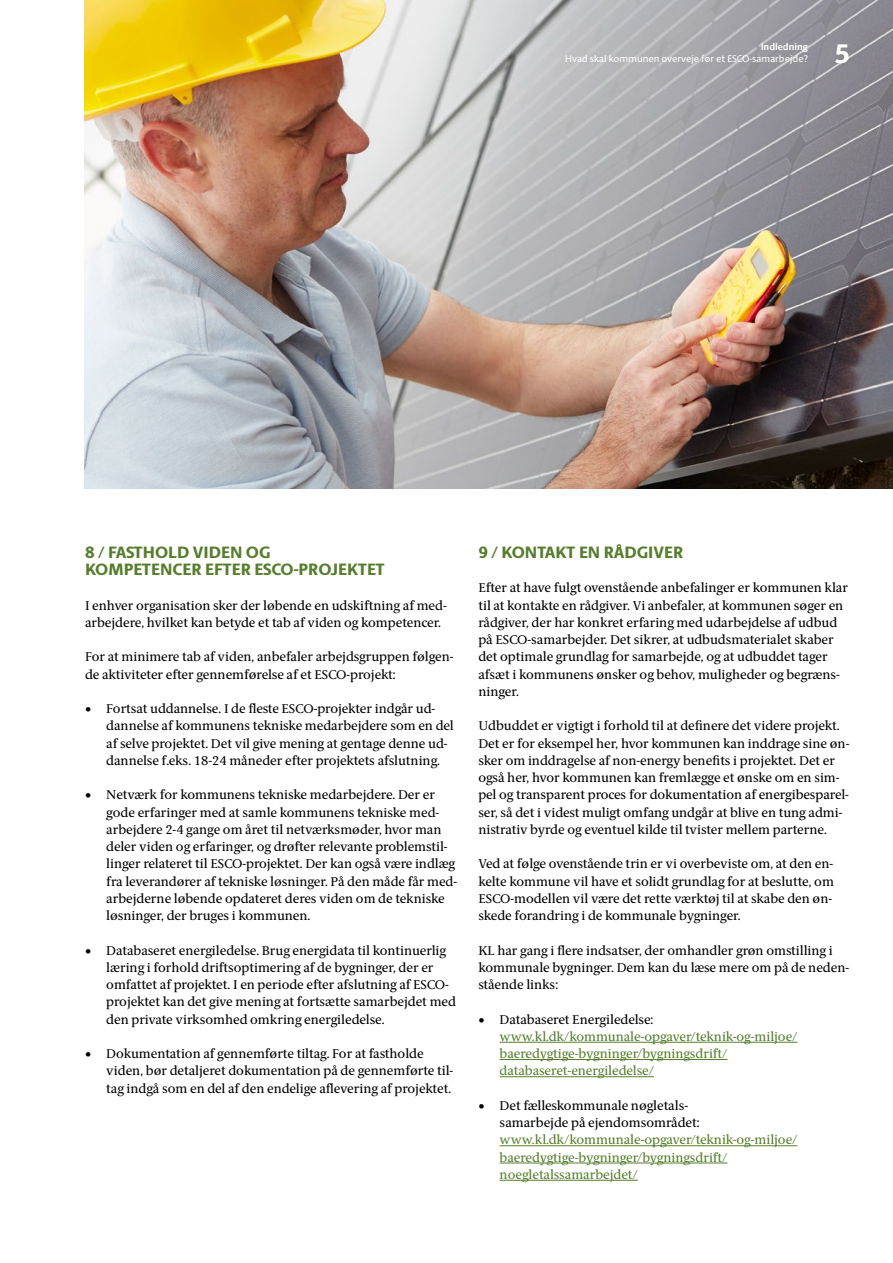
<style>
.page{position:relative;width:893px;height:1263px;background:#fff}
.page>*{position:absolute;margin:0;border:0;box-sizing:border-box;transform-origin:0 0}
.Pagina_højre{font:800 27px "ID Sans";color:#fff}
.Rubrik_2_5_-_SANS{font:800 16.5px/17.2px "ID Sans";color:#577e2e}
.Brødtekst_-_SERIF{font:12.75px/17.2px "ID Serif";color:#000}
.Brødtekst_Bullet_-_S{font:12.75px/17.2px "ID Serif";color:#000}
.Brødtekst_Bullet_-_S-2{font:12.75px/17.2px "ID Serif";color:#577e2e}
.Klummetitel_HØJRE{font:9.75px "ID Sans";color:#fff}
.Klummetitel_HØJRE-2{font:700 9.75px "ID Sans";color:#fff}
.s1{color:#000}
</style>
<div class="page">
<hr style="left:500px;top:1042px;width:297px;height:1px;background:#577e2e">
<hr style="left:500px;top:1059px;width:227px;height:1px;background:#577e2e">
<hr style="left:500px;top:1076px;width:154px;height:1px;background:#577e2e">
<hr style="left:500px;top:1145px;width:297px;height:1px;background:#577e2e">
<hr style="left:500px;top:1163px;width:227px;height:1px;background:#577e2e">
<hr style="left:500px;top:1180px;width:138px;height:1px;background:#577e2e">
<img style="left:84px;top:0;width:809px;height:489px">
<p class="Klummetitel_HØJRE-2" style="left:761px;top:41px;width:49px">Indledning</p>
<p class="Klummetitel_HØJRE" style="left:565px;top:53px;width:244px">Hvad skal kommunen overveje før et ESCO-samarbejde?</p>
<p class="Pagina_højre" style="left:835px;top:37px;width:17px">5</p>
<h2 class="Rubrik_2_5_-_SANS" style="left:85px;top:544px;width:301px">8 / FASTHOLD VIDEN OG<br>KOMPETENCER EFTER ESCO-PROJEKTET</h2>
<p class="Brødtekst_-_SERIF" style="left:85px;top:597px;width:363px">I enhver organisation sker der løbende en udskiftning af med&shy;arbejdere, hvilket kan betyde et tab af viden og kompetencer.</p>
<p class="Brødtekst_-_SERIF" style="left:85px;top:649px;width:370px">For at minimere tab af viden, anbefaler arbejdsgruppen følgen&shy;de aktiviteter efter gennemførelse af et ESCO-projekt:</p>
<p class="Brødtekst_Bullet_-_S" style="left:106px;top:700px;width:349px;text-indent:-21px">• Fortsat uddannelse. I de fleste ESCO-projekter indgår ud&shy;dannelse af kommunens tekniske medarbejdere som en del af selve projektet. Det vil give mening at gentage denne ud&shy;dannelse f.eks. 18-24 måneder efter projektets afslutning.</p>
<p class="Brødtekst_Bullet_-_S" style="left:106px;top:787px;width:352px;text-indent:-21px">• Netværk for kommunens tekniske medarbejdere. Der er gode erfaringer med at samle kommunens tekniske med&shy;arbejdere 2-4 gange om året til netværksmøder, hvor man deler viden og erfaringer, og drøfter relevante problemstil&shy;linger relateret til ESCO-projektet. Der kan også være indlæg fra leverandører af tekniske løsninger. På den måde får med&shy;arbejderne løbende opdateret deres viden om de tekniske løsninger, der bruges i kommunen.</p>
<p class="Brødtekst_Bullet_-_S" style="left:106px;top:942px;width:351px;text-indent:-21px">• Databaseret energiledelse. Brug energidata til kontinuerlig læring i forhold driftsoptimering af de bygninger, der er omfattet af projektet. I en periode efter afslutning af ESCO&shy;projektet kan det give mening at fortsætte samarbejdet med den private virksomhed omkring energiledelse.</p>
<p class="Brødtekst_Bullet_-_S" style="left:106px;top:1045px;width:348px;text-indent:-21px">• Dokumentation af gennemførte tiltag. For at fastholde viden, bør detaljeret dokumentation på de gennemførte til&shy;tag indgå som en del af den endelige aflevering af projektet.</p>
<h2 class="Rubrik_2_5_-_SANS" style="left:478px;top:544px;width:206px">9 / KONTAKT EN RÅDGIVER</h2>
<p class="Brødtekst_-_SERIF" style="left:478px;top:580px;width:371px">Efter at have fulgt ovenstående anbefalinger er kommunen klar til at kontakte en rådgiver. Vi anbefaler, at kommunen søger en rådgiver, der har konkret erfaring med udarbejdelse af udbud på ESCO-samarbejder. Det sikrer, at udbudsmaterialet skaber det optimale grundlag for samarbejde, og at udbuddet tager afsæt i kommunens ønsker og behov, muligheder og begræns&shy;ninger.</p>
<p class="Brødtekst_-_SERIF" style="left:478px;top:718px;width:372px">Udbuddet er vigtigt i forhold til at definere det videre projekt.<br>Det er for eksempel her, hvor kommunen kan inddrage sine øn&shy;sker om inddragelse af non-energy benefits i projektet. Det er også her, hvor kommunen kan fremlægge et ønske om en sim&shy;pel og transparent proces for dokumentation af energibesparel&shy;ser, så det i videst muligt omfang undgår at blive en tung admi&shy;nistrativ byrde og eventuel kilde til tvister mellem parterne.</p>
<p class="Brødtekst_-_SERIF" style="left:478px;top:856px;width:357px">Ved at følge ovenstående trin er vi overbeviste om, at den en&shy;kelte kommune vil have et solidt grundlag for at beslutte, om ESCO-modellen vil være det rette værktøj til at skabe den øn&shy;skede forandring i de kommunale bygninger.</p>
<p class="Brødtekst_-_SERIF" style="left:478px;top:942px;width:372px">KL har gang i flere indsatser, der omhandler grøn omstilling i kommunale bygninger. Dem kan du læse mere om på de neden&shy;stående links:</p>
<p class="Brødtekst_Bullet_-_S-2" style="left:500px;top:1011px;width:299px;text-indent:-21px"><span class="s1">• Databaseret Energiledelse: </span>www.kl.dk/kommunale-opgaver/teknik-og-miljoe/ baeredygtige-bygninger/bygningsdrift/ databaseret-energiledelse/</p>
<p class="Brødtekst_Bullet_-_S-2" style="left:500px;top:1097px;width:299px;text-indent:-21px"><span class="s1">• Det fælleskommunale nøgletals-<br>samarbejde på ejendomsområdet: </span>www.kl.dk/kommunale-opgaver/teknik-og-miljoe/ baeredygtige-bygninger/bygningsdrift/ noegletalssamarbejdet/</p>
</div>
